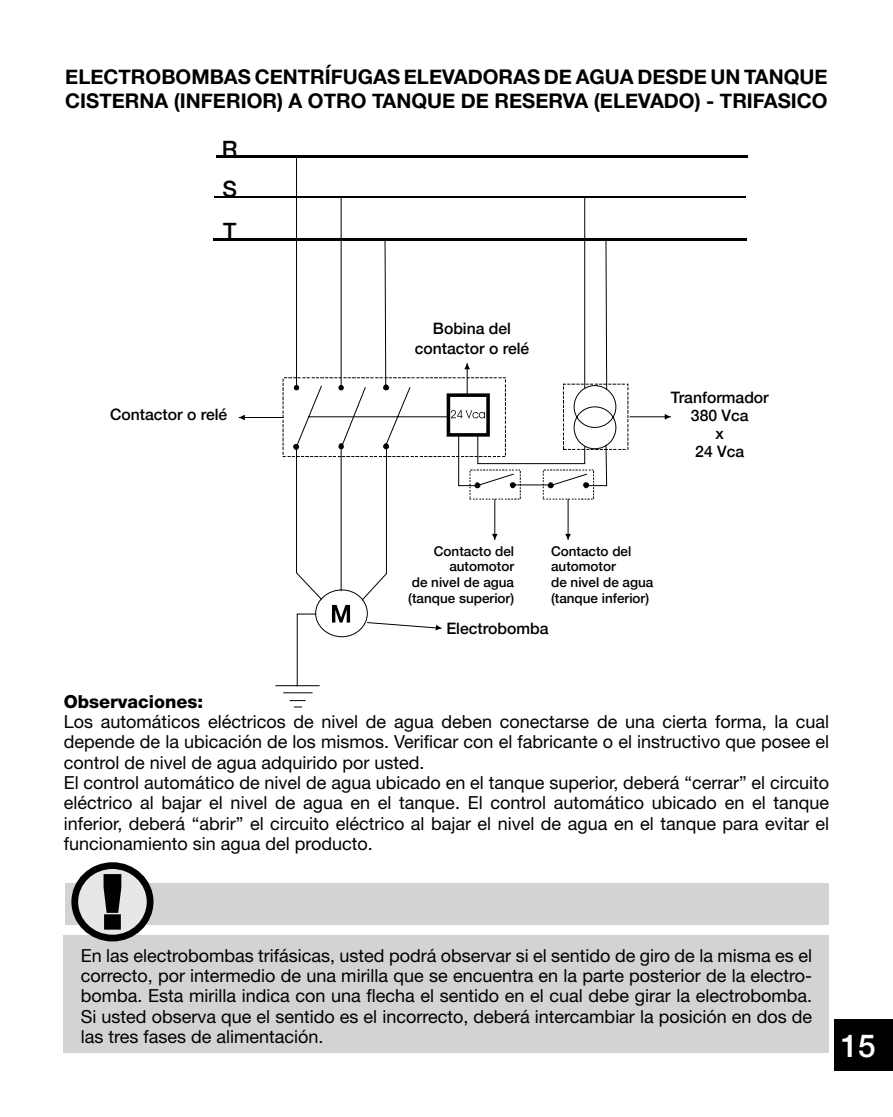
<style>
.page{position:relative;width:893px;height:1117px;background:#fff}
.page>*{position:absolute;margin:0;border:0;box-sizing:border-box;transform-origin:0 0}
.t1{font:500 31.5px "Helvetica Neue";color:#fff}
.t2{font:500 22.5px/40.9px "Helvetica Neue";color:#000;text-align:justify}
.t3{font:700 20.25px/24.3px "Helvetica Neue";color:#000}
.t4{font:18px/20.2px "Helvetica Neue";color:#000}
.t5{font:800 18px "Helvetica Neue";color:#000}
.t6{font:500 15.75px/18px "Helvetica Neue";color:#000;text-align:center}
.t7{font:500 13.5px/15.8px "Helvetica Neue";color:#000;text-align:right}
</style>
<div class="page">
<div style="left:834px;top:1018px;width:59px;height:52px;background:#000"></div>
<div style="left:64px;top:934px;width:765px;height:117px;background:#d1d3d4"></div>
<div style="left:65px;top:882px;width:763px;height:42px;background:#d1d3d4"></div>
<svg style="left:75px;top:865px;width:75px;height:72px;background:#c7c8c9"></svg>
<div style="left:71px;top:862px;width:82px;height:79px;border:7px solid #000;border-radius:50%"></div>
<svg style="left:102px;top:872px;width:20px;height:58px"></svg>
<hr style="left:214px;top:196px;width:532px;height:1px;background:#000">
<hr style="left:214px;top:238px;width:533px;height:2px;background:#000">
<hr style="left:239px;top:417px;width:44px;height:1px;background:#000">
<svg style="left:240px;top:414px;width:5px;height:6px"></svg>
<hr style="left:216px;top:156px;width:532px;height:2px;background:#000">
<svg style="left:275px;top:158px;width:396px;height:549px"></svg>
<p class="t3" style="left:65px;top:65px;width:764px">ELECTROBOMBAS CENTRÍFUGAS ELEVADORAS DE AGUA DESDE UN TANQUE<br>CISTERNA (INFERIOR) A OTRO TANQUE DE RESERVA (ELEVADO) - TRIFASICO</p>
<p class="t2" style="left:222px;top:127px;width:17px">R S T</p>
<p class="t6" style="left:110px;top:404px;width:119px">Contactor o relé</p>
<p class="t6" style="left:415px;top:317px;width:116px;line-height:20.2px">Bobina del contactor o relé</p>
<p class="t6" style="left:671px;top:387px;width:100px">Tranformador<br>380 Vca<br>x<br>24 Vca</p>
<p class="t7" style="left:408px;top:541px;width:107px">Contacto del automotor<br>de nivel de agua (tanque superior)</p>
<p class="t7" style="left:551px;top:542px;width:104px;text-align:left">Contacto del automotor<br>de nivel de agua (tanque inferior)</p>
<p class="t6" style="left:446px;top:618px;width:104px">Electrobomba</p>
<p class="t5" style="left:64px;top:690px;width:141px">Observaciones:</p>
<p class="t4" style="left:64px;top:711px;width:767px">Los automáticos eléctricos de nivel de agua deben conectarse de una cierta forma, la cual depende de la ubicación de los mismos. Verificar con el fabricante o el instructivo que posee el control de nivel de agua adquirido por usted.<br>El control automático de nivel de agua ubicado en el tanque superior, deberá “cerrar” el circuito eléctrico al bajar el nivel de agua en el tanque. El control automático ubicado en el tanque inferior, deberá “abrir” el circuito eléctrico al bajar el nivel de agua en el tanque para evitar el funcionamiento sin agua del producto.</p>
<p class="t4" style="left:81px;top:944px;width:733px;text-align:justify">En las electrobombas trifásicas, usted podrá observar si el sentido de giro de la misma es el correcto, por intermedio de una mirilla que se encuentra en la parte posterior de la electro&shy;bomba. Esta mirilla indica con una flecha el sentido en el cual debe girar la electrobomba.<br>Si usted observa que el sentido es el incorrecto, deberá intercambiar la posición en dos de las tres fases de alimentación.</p>
<h1 class="t1" style="left:841px;top:1020px;width:37px">15</h1>
</div>
